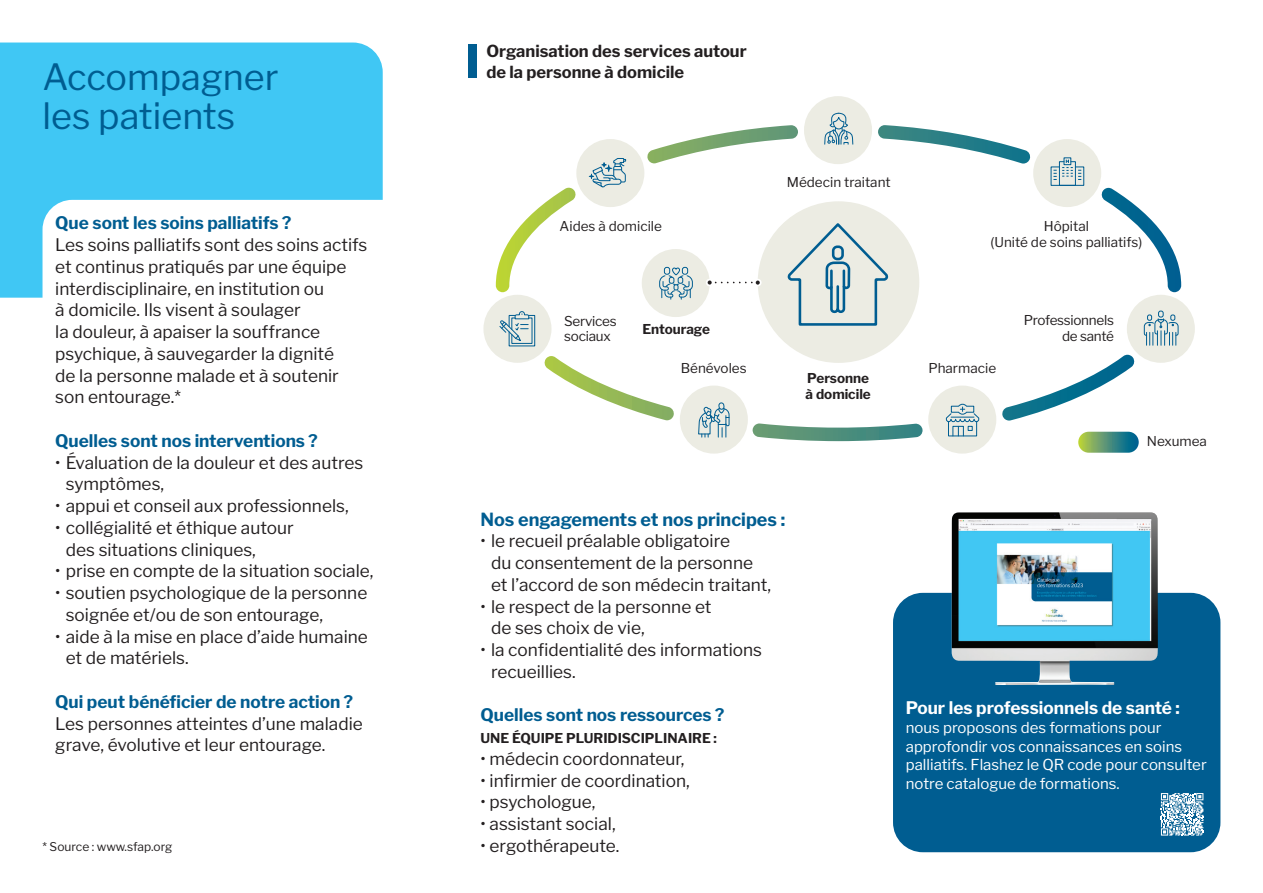
<style>
.page{position:relative;width:1263px;height:893px;background:#fff}
.page>*{position:absolute;margin:0;border:0;box-sizing:border-box;transform-origin:0 0}
.GRD_TITRE_VERT{font:36px/39px "Libre Franklin";color:#005d91}
.TEXTE_14{font:700 18px "Libre Franklin";color:#005d91}
.TEXTE_14-2{font:17.25px/21.8px "Libre Franklin";color:#231f20}
.TEXTE_14-3{font:700 17.25px "Libre Franklin";color:#005d91}
.TEXTE_14-4{font:700 17.25px "Libre Franklin";color:#fff}
.t1{font:100 16.5px/21px "Libre Franklin";color:#231f20}
.TEXTE_14-5{font:15px/18.8px "Libre Franklin";color:#fff}
.t2{font:13.5px/15.9px "Libre Franklin";color:#231f20;text-align:center}
.t3{font:13.5px/15.9px "Libre Franklin";letter-spacing:-.02em;color:#231f20;text-align:right}
.TEXTE_14-6{font:700 13.5px "Libre Franklin";color:#231f20}
.t4{font:100 13.5px/15.9px "Libre Franklin";color:#231f20}
.TEXTE_14-7{font:12px "Libre Franklin";color:#231f20}
</style>
<div class="page">
<div style="left:0;top:43px;width:383px;height:255px;background:#40c7f4"></div>
<svg style="left:43px;top:200px;width:340px;height:98px"></svg>
<div style="left:893px;top:593px;width:327px;height:259px;background:#005d91;border-radius:30px"></div>
<img style="left:951px;top:512px;width:207px;height:173px">
<div style="left:468px;top:44px;width:9px;height:34px;background:#005d91"></div>
<div style="left:483px;top:295px;width:68px;height:68px;background:#ecece3;border-radius:50%"></div>
<div style="left:1127px;top:295px;width:68px;height:68px;background:#ecece3;border-radius:50%"></div>
<svg style="left:496px;top:96px;width:685px;height:358px"></svg>
<hr style="left:830px;top:271px;width:3px;height:16px;background:#005d91">
<hr style="left:836px;top:286px;width:3px;height:23px;background:#005d91">
<div style="left:832px;top:245px;width:12px;height:15px;border:3px solid #005d91;border-radius:4px"></div>
<svg style="left:1161px;top:793px;width:42px;height:43px;background:#96bcd1"></svg>
<p class="GRD_TITRE_VERT" style="left:43px;top:54px;width:237px">Accompagner les patients</p>
<p class="TEXTE_14-3" style="left:55px;top:209px;width:238px">Que sont les soins palliatifs ?</p>
<p class="TEXTE_14-2" style="left:55px;top:232px;width:314px">Les soins palliatifs sont des soins actifs et continus pratiqués par une équipe interdisciplinaire, en institution ou</p>
<p class="TEXTE_14-2" style="left:55px;top:298px;width:266px">à domicile. Ils visent à soulager<br>la douleur, à apaiser la souffrance</p>
<p class="TEXTE_14-2" style="left:55px;top:341px;width:280px">psychique, à sauvegarder la dignité</p>
<p class="TEXTE_14-2" style="left:55px;top:363px;width:285px">de la personne malade et à soutenir</p>
<p class="TEXTE_14-2" style="left:55px;top:385px;width:127px">son entourage.*</p>
<p class="TEXTE_14-3" style="left:55px;top:427px;width:264px">Quelles sont nos interventions ?</p>
<p class="TEXTE_14-2" style="left:66px;top:450px;width:299px;text-indent:-11px">• Évaluation de la douleur et des autres symptômes,</p>
<p class="TEXTE_14-2" style="left:55px;top:493px;width:295px">• appui et conseil aux professionnels,</p>
<p class="TEXTE_14-2" style="left:66px;top:515px;width:229px;text-indent:-11px">• collégialité et éthique autour des situations cliniques,</p>
<p class="TEXTE_14-2" style="left:55px;top:559px;width:320px">• prise en compte de la situation sociale,</p>
<p class="TEXTE_14-2" style="left:66px;top:580px;width:303px;text-indent:-11px">• soutien psychologique de la personne soignée et/ou de son entourage,</p>
<p class="TEXTE_14-2" style="left:66px;top:624px;width:304px;text-indent:-11px">• aide à la mise en place d’aide humaine et de matériels.</p>
<p class="TEXTE_14-3" style="left:55px;top:688px;width:299px">Qui peut bénéficier de notre action ?</p>
<p class="TEXTE_14-2" style="left:55px;top:711px;width:309px">Les personnes atteintes d’une maladie grave, évolutive et leur entourage.</p>
<p class="TEXTE_14-7" style="left:43px;top:838px;width:131px">* Source : www.sfap.org</p>
<p class="t1" style="left:486px;top:39px;width:262px">Organisation des services autour de la personne à domicile</p>
<p class="t2" style="left:787px;top:173px;width:105px">Médecin traitant</p>
<p class="t2" style="left:560px;top:217px;width:104px">Aides à domicile</p>
<p class="t2" style="left:991px;top:216px;width:153px">Hôpital<br>(Unité de soins palliatifs)</p>
<p class="t3" style="left:564px;top:312px;width:54px;line-height:15px;text-align:left">Services sociaux</p>
<p class="t4" style="left:642px;top:319px;width:69px">Entourage</p>
<p class="t2" style="left:681px;top:359px;width:67px">Bénévoles</p>
<p class="t2" style="left:928px;top:359px;width:69px">Pharmacie</p>
<p class="t4" style="left:806px;top:369px;width:67px">Personne à domicile</p>
<p class="t3" style="left:1024px;top:311px;width:92px">Professionnels de santé</p>
<p class="t2" style="left:1147px;top:432px;width:62px">Nexumea</p>
<p class="TEXTE_14" style="left:480px;top:505px;width:306px">Nos engagements et nos principes :</p>
<p class="TEXTE_14-2" style="left:480px;top:529px;width:251px">• le recueil préalable obligatoire</p>
<p class="TEXTE_14-2" style="left:491px;top:550px;width:264px">du consentement de la personne</p>
<p class="TEXTE_14-2" style="left:491px;top:572px;width:282px">et l’accord de son médecin traitant,</p>
<p class="TEXTE_14-2" style="left:491px;top:594px;width:222px;text-indent:-11px">• le respect de la personne et de ses choix de vie,</p>
<p class="TEXTE_14-2" style="left:491px;top:637px;width:273px;text-indent:-11px">• la confidentialité des informations recueillies.</p>
<p class="TEXTE_14-3" style="left:480px;top:701px;width:246px">Quelles sont nos ressources ?</p>
<p class="TEXTE_14-6" style="left:480px;top:728px;width:238px">UNE ÉQUIPE PLURIDISCIPLINAIRE :</p>
<p class="TEXTE_14-2" style="left:480px;top:746px;width:205px">• médecin coordonnateur,</p>
<p class="TEXTE_14-2" style="left:480px;top:768px;width:211px">• infirmier de coordination,</p>
<p class="TEXTE_14-2" style="left:480px;top:790px;width:116px">• psychologue,</p>
<p class="TEXTE_14-2" style="left:480px;top:811px;width:137px">• assistant social,</p>
<p class="TEXTE_14-2" style="left:480px;top:833px;width:140px">• ergothérapeute.</p>
<p class="TEXTE_14-4" style="left:906px;top:694px;width:276px">Pour les professionnels de santé :</p>
<p class="TEXTE_14-5" style="left:906px;top:717px;width:257px">nous proposons des formations pour</p>
<p class="TEXTE_14-5" style="left:906px;top:735px;width:302px">approfondir vos connaissances en soins palliatifs. Flashez le QR code pour consulter notre catalogue de formations.</p>
</div>
